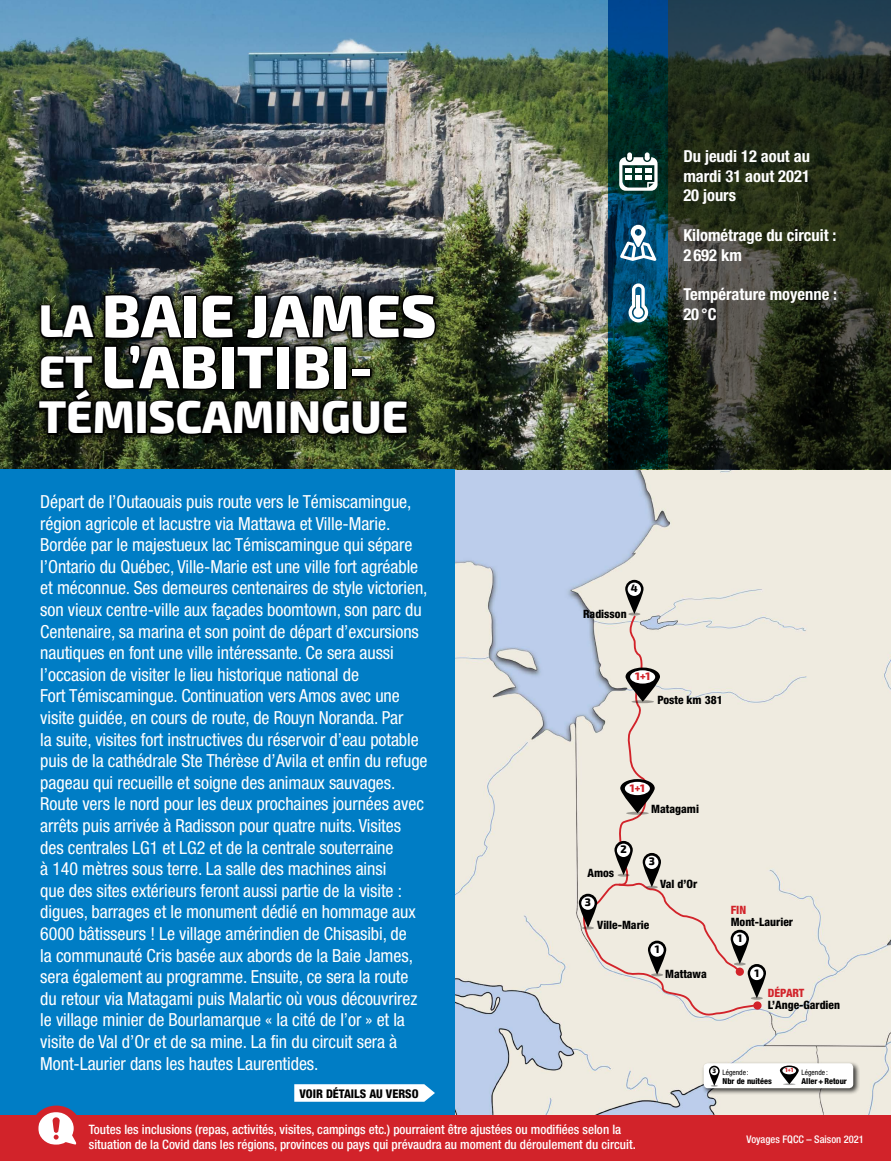
<style>
.page{position:relative;width:891px;height:1161px;background:#fff}
.page>*{position:absolute;margin:0;border:0;box-sizing:border-box;transform-origin:0 0}
.t1{font:800 60px/51px "Exo 2";color:#fff}
.t2{font:800 45px "Exo 2";color:#fff}
.t3{font:condensed 18px/21.6px "Helvetica Neue";letter-spacing:-.005em;color:#fff}
.t4{font:700 condensed 16.5px/19.8px "Helvetica Neue";color:#fff}
.t5{font:500 condensed 12.9px/14.4px "Helvetica Neue";color:#fff}
.t6{font:800 condensed 12px "Helvetica Neue";color:#000}
.t7{font:800 condensed 11.55px "Helvetica Neue";color:#000}
.t8{font:800 condensed 11.55px "Helvetica Neue";color:#d2232a}
.t9{font:800 10.65px "Exo 2";color:#000}
.t10{font:800 10.65px "Exo 2";color:#d2232a}
.t11{font:500 condensed 10.5px "Helvetica Neue";color:#fff}
.t12{font:800 condensed 8.1px "Helvetica Neue";color:#000}
.t13{font:condensed 7.5px "Helvetica Neue";color:#000}
.t14{font:800 6.3px "Exo 2";color:#000}
.t15{font:800 5.85px "Exo 2";color:#d2232a}
.s1{font-size:45px}
</style>
<div class="page">
<img style="left:454px;top:469px;width:437px;height:646px">
<svg style="left:582px;top:615px;width:177px;height:402px;background:#eae5dc"></svg>
<svg style="left:751px;top:997px;width:12px;height:3px"></svg>
<svg style="left:748px;top:964px;width:18px;height:34px"></svg>
<div style="left:750px;top:967px;width:13px;height:13px;background:#fff;border-radius:50%"></div>
<svg style="left:731px;top:930px;width:18px;height:34px"></svg>
<div style="left:753px;top:1001px;width:9px;height:9px;background:#d2232a;border-radius:50%"></div>
<svg style="left:582px;top:927px;width:12px;height:3px"></svg>
<svg style="left:579px;top:894px;width:18px;height:34px"></svg>
<div style="left:581px;top:897px;width:14px;height:13px;background:#fff;border-radius:50%"></div>
<svg style="left:614px;top:841px;width:19px;height:34px"></svg>
<div style="left:617px;top:844px;width:13px;height:13px;background:#fff;border-radius:50%"></div>
<svg style="left:617px;top:874px;width:129px;height:102px;background:#e4dbd1"></svg>
<svg style="left:643px;top:853px;width:18px;height:34px"></svg>
<div style="left:645px;top:856px;width:13px;height:13px;background:#fff;border-radius:50%"></div>
<svg style="left:628px;top:613px;width:12px;height:3px"></svg>
<svg style="left:625px;top:580px;width:19px;height:34px"></svg>
<div style="left:628px;top:583px;width:13px;height:13px;background:#fff;border-radius:50%"></div>
<hr style="left:631px;top:700px;width:23px;height:3px;background:#000;border-radius:50%">
<svg style="left:626px;top:668px;width:34px;height:34px"></svg>
<div style="left:630px;top:670px;width:25px;height:14px;background:#fff;border-radius:50%"></div>
<hr style="left:626px;top:812px;width:23px;height:3px;background:#000;border-radius:50%">
<svg style="left:620px;top:779px;width:35px;height:34px"></svg>
<div style="left:625px;top:782px;width:25px;height:13px;background:#fff;border-radius:50%"></div>
<img style="left:0;top:0;width:609px;height:469px">
<div style="left:29px;top:285px;width:415px;height:159px;background:#000;opacity:.8"></div>
<svg style="left:36px;top:292px;width:402px;height:145px;background:#171c11"></svg>
<svg style="left:668px;top:0;width:223px;height:469px;background:#272f23"></svg>
<svg style="left:609px;top:0;width:59px;height:469px;background:#003342"></svg>
<div style="left:0;top:469px;width:454px;height:654px;background:#007dc5"></div>
<div style="left:627px;top:152px;width:5px;height:8px;background:#fff;border-radius:2px"></div>
<div style="left:645px;top:152px;width:5px;height:8px;background:#fff;border-radius:2px"></div>
<svg style="left:619px;top:157px;width:39px;height:34px"></svg>
<svg style="left:620px;top:225px;width:36px;height:36px"></svg>
<svg style="left:629px;top:283px;width:19px;height:39px"></svg>
<div style="left:633px;top:308px;width:10px;height:9px;background:#fff;border-radius:50%"></div>
<hr style="left:637px;top:296px;width:3px;height:16px;background:#fff">
<svg style="left:294px;top:1084px;width:141px;height:18px;background:#eef6fb"></svg>
<div style="left:701px;top:1061px;width:159px;height:34px;background:#000;opacity:.75"></div>
<div style="left:704px;top:1063px;width:149px;height:25px;background:#fff;border-radius:4px"></div>
<svg style="left:709px;top:1066px;width:11px;height:20px"></svg>
<div style="left:710px;top:1067px;width:8px;height:8px;background:#fff;border-radius:50%"></div>
<svg style="left:780px;top:1066px;width:19px;height:19px"></svg>
<div style="left:782px;top:1067px;width:14px;height:7px;background:#fff;border-radius:50%"></div>
<div style="left:0;top:1115px;width:891px;height:46px;background:#d2232a"></div>
<div style="left:32px;top:1106px;width:49px;height:44px;background:#d2232a;border-radius:50%"></div>
<svg style="left:38px;top:1112px;width:38px;height:33px"></svg>
<h1 class="t1" style="left:39px;top:292px;width:399px"><span class="s1">LA</span> BAIE JAMES<br><span class="s1">ET</span> L’ABITIBI-</h1>
<h2 class="t2" style="left:39px;top:390px;width:371px">TÉMISCAMINGUE</h2>
<p class="t3" style="left:40px;top:491px;width:389px">Départ de l’Outaouais puis route vers le Témiscamingue, région agricole et lacustre via Mattawa et Ville-Marie.<br>Bordée par le majestueux lac Témiscamingue qui sépare l’Ontario du Québec, Ville-Marie est une ville fort agréable et méconnue. Ses demeures centenaires de style victorien, son vieux centre-ville aux façades boomtown, son parc du Centenaire, sa marina et son point de départ d’excursions nautiques en font une ville intéressante. Ce sera aussi l’occasion de visiter le lieu historique national de<br>Fort Témiscamingue. Continuation vers Amos avec une visite guidée, en cours de route, de Rouyn Noranda. Par<br>la suite, visites fort instructives du réservoir d’eau potable puis de la cathédrale Ste Thérèse d’Avila et enfin du refuge pageau qui recueille et soigne des animaux sauvages.<br>Route vers le nord pour les deux prochaines journées avec arrêts puis arrivée à Radisson pour quatre nuits. Visites des centrales LG1 et LG2 et de la centrale souterraine<br>à 140 mètres sous terre. La salle des machines ainsi<br>que des sites extérieurs feront aussi partie de la visite : digues, barrages et le monument dédié en hommage aux 6000 bâtisseurs ! Le village amérindien de Chisasibi, de<br>la communauté Cris basée aux abords de la Baie James, sera également au programme. Ensuite, ce sera la route du retour via Matagami puis Malartic où vous découvrirez le village minier de Bourlamarque « la cité de l’or » et la visite de Val d’Or et de sa mine. La fin du circuit sera à Mont-Laurier dans les hautes Laurentides.</p>
<p class="t6" style="left:300px;top:1086px;width:121px">VOIR DÉTAILS AU VERSO</p>
<p class="t4" style="left:683px;top:146px;width:128px;text-align:justify">Du jeudi 12 aout au mardi 31 aout 2021<br>20 jours</p>
<p class="t4" style="left:683px;top:225px;width:155px">Kilométrage du circuit :<br>2 692 km</p>
<p class="t4" style="left:683px;top:284px;width:155px">Température moyenne :<br>20 °C</p>
<p class="t9" style="left:631px;top:582px;width:8px">4</p>
<p class="t7" style="left:583px;top:607px;width:45px">Radisson</p>
<p class="t10" style="left:635px;top:670px;width:17px">1+1</p>
<p class="t7" style="left:658px;top:692px;width:67px">Poste km 381</p>
<p class="t10" style="left:630px;top:781px;width:17px">1+1</p>
<p class="t9" style="left:620px;top:843px;width:8px">2</p>
<p class="t7" style="left:588px;top:865px;width:28px">Amos</p>
<p class="t9" style="left:585px;top:896px;width:8px">3</p>
<p class="t7" style="left:651px;top:802px;width:49px">Matagami</p>
<p class="t9" style="left:649px;top:855px;width:8px">3</p>
<p class="t7" style="left:660px;top:877px;width:39px">Val d’Or</p>
<p class="t7" style="left:597px;top:918px;width:54px">Ville-Marie</p>
<p class="t9" style="left:655px;top:943px;width:6px">1</p>
<p class="t7" style="left:665px;top:966px;width:43px">Mattawa</p>
<p class="t8" style="left:731px;top:903px;width:17px">FIN</p>
<p class="t7" style="left:731px;top:915px;width:64px">Mont-Laurier</p>
<p class="t9" style="left:737px;top:932px;width:6px">1</p>
<p class="t9" style="left:754px;top:966px;width:6px">1</p>
<p class="t8" style="left:768px;top:986px;width:38px">DÉPART</p>
<p class="t7" style="left:768px;top:998px;width:74px">L’Ange-Gardien</p>
<p class="t14" style="left:713px;top:1067px;width:5px">3</p>
<p class="t15" style="left:785px;top:1067px;width:10px">1+1</p>
<p class="t13" style="left:723px;top:1068px;width:28px">Légende :</p>
<p class="t12" style="left:723px;top:1076px;width:51px">Nbr de nuitées</p>
<p class="t13" style="left:802px;top:1068px;width:28px">Légende :</p>
<p class="t12" style="left:802px;top:1076px;width:47px">Aller+Retour</p>
<p class="t5" style="left:89px;top:1122px;width:548px">Toutes les inclusions (repas, activités, visites, campings etc.) pourraient être ajustées ou modifiées selon la situation de la Covid dans les régions, provinces ou pays qui prévaudra au moment du déroulement du circuit.</p>
<p class="t11" style="left:747px;top:1133px;width:119px">Voyages FQCC – Saison 2021</p>
</div>
